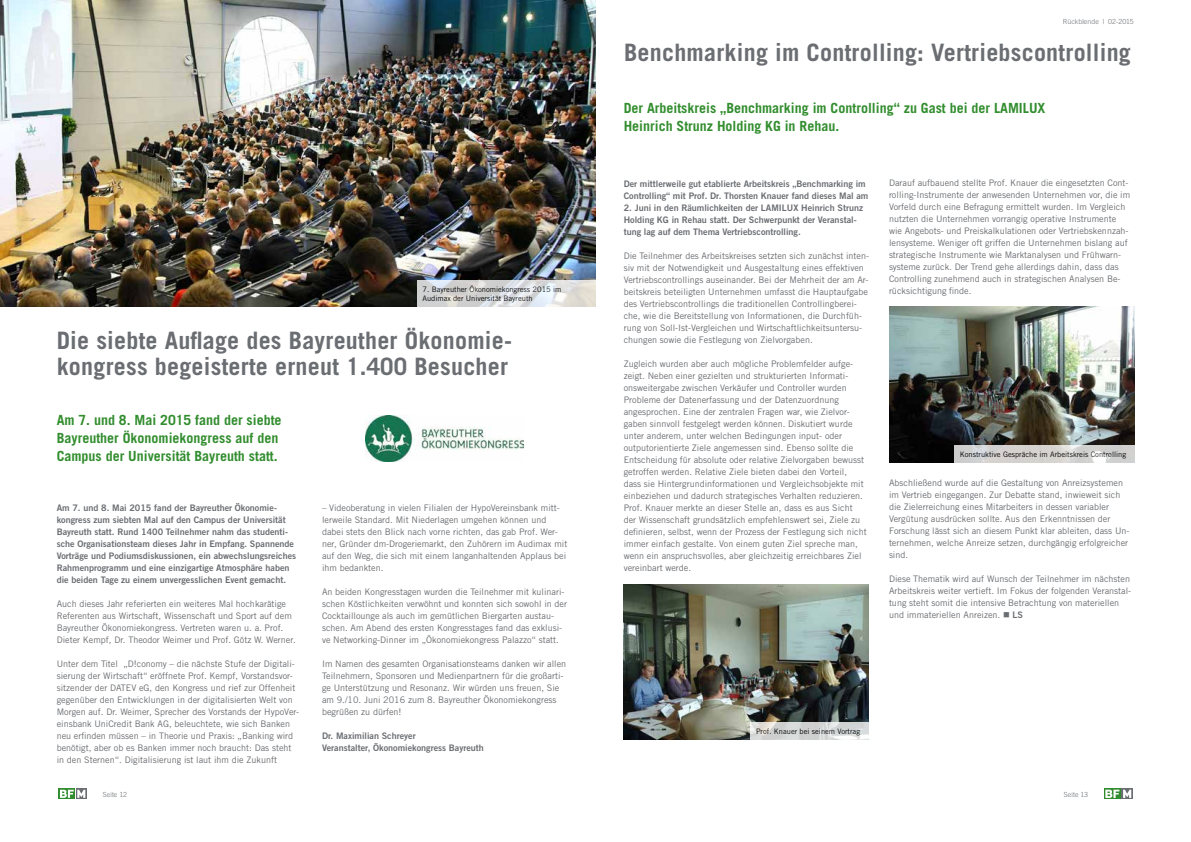
<style>
.page{position:relative;width:1191px;height:842px;background:#fff}
.page>*{position:absolute;margin:0;border:0;box-sizing:border-box;transform-origin:0 0}
.t1{font:700 24px/26px "Trade Gothic";letter-spacing:.01em;color:#6a6d71}
.t2{font:700 14px/18px "Trade Gothic";color:#328d2e}
.t3{font:9px/12px "Trade Gothic";color:#6a6d71}
.t4{font:9px/12px "Trade Gothic Bold Two";color:#6a6d71}
.t5{font:7.5px/9px "Trade Gothic";color:#000}
.t6{font:300 7px "Trade Gothic";letter-spacing:.005em;color:#6a6d71}
.s1{font-family:"Trade Gothic Bold Two"}
</style>
<div class="page">
<img style="left:365px;top:415px;width:159px;height:47px">
<img style="left:0;top:0;width:595px;height:307px">
<svg style="left:417px;top:281px;width:178px;height:26px;background:#dbdcdc"></svg>
<img style="left:889px;top:307px;width:245px;height:155px">
<svg style="left:954px;top:445px;width:181px;height:18px;background:#d5d4d3"></svg>
<img style="left:624px;top:584px;width:245px;height:155px">
<svg style="left:750px;top:723px;width:119px;height:17px;background:#d8dad9"></svg>
<svg style="left:1120px;top:788px;width:13px;height:11px"></svg>
<svg style="left:1121px;top:788px;width:11px;height:11px"></svg>
<svg style="left:1104px;top:788px;width:16px;height:11px"></svg>
<svg style="left:1105px;top:790px;width:26px;height:8px"></svg>
<svg style="left:76px;top:788px;width:11px;height:11px"></svg>
<svg style="left:59px;top:788px;width:16px;height:11px"></svg>
<svg style="left:60px;top:790px;width:25px;height:8px"></svg>
<p class="t6" style="left:1063px;top:17px;width:72px">Rückblende | 02-2015</p>
<p class="t5" style="left:422px;top:285px;width:140px">7. Bayreuther Ökonomiekongress 2015 im<br>Audimax der Universität Bayreuth</p>
<h1 class="t1" style="left:57px;top:327px;width:457px">Die siebte Auflage des Bayreuther Ökonomie&shy;kongress begeisterte erneut 1.400 Besucher</h1>
<h2 class="t2" style="left:57px;top:411px;width:226px">Am 7. und 8. Mai 2015 fand der siebte<br>Bayreuther Ökonomiekongress auf den<br>Campus der Universität Bayreuth statt.</h2>
<p class="t4" style="left:57px;top:501px;width:241px">Am 7. und 8. Mai 2015 fand der Bayreuther Ökonomie&shy;kongress zum siebten Mal auf den Campus der Universität Bayreuth statt. Rund 1400 Teilnehmer nahm das studenti&shy;sche Organisationsteam dieses Jahr in Empfang. Spannende Vorträge und Podiumsdiskussionen, ein abwechslungsreiches Rahmenprogramm und eine einzigartige Atmosphäre haben die beiden Tage zu einem unvergesslichen Event gemacht.</p>
<p class="t3" style="left:57px;top:597px;width:240px">Auch dieses Jahr referierten ein weiteres Mal hochkarätige Referenten aus Wirtschaft, Wissenschaft und Sport auf dem Bayreuther Ökonomiekongress. Vertreten waren u. a. Prof.<br>Dieter Kempf, Dr. Theodor Weimer und Prof. Götz W. Werner.</p>
<p class="t3" style="left:57px;top:657px;width:244px">Unter dem Titel „D!conomy – die nächste Stufe der Digitali&shy;sierung der Wirtschaft“ eröffnete Prof. Kempf, Vorstandsvor&shy;sitzender der DATEV eG, den Kongress und rief zur Offenheit gegenüber den Entwicklungen in der digitalisierten Welt von Morgen auf. Dr. Weimer, Sprecher des Vorstands der HypoVer&shy;einsbank UniCredit Bank AG, beleuchtete, wie sich Banken neu erfinden müssen – in Theorie und Praxis: „Banking wird benötigt, aber ob es Banken immer noch braucht: Das steht in den Sternen“. Digitalisierung ist laut ihm die Zukunft</p>
<p class="t3" style="left:322px;top:501px;width:247px">– Videoberatung in vielen Filialen der HypoVereinsbank mitt&shy;lerweile Standard. Mit Niederlagen umgehen können und dabei stets den Blick nach vorne richten, das gab Prof. Wer&shy;ner, Gründer dm-Drogeriemarkt, den Zuhörern im Audimax mit auf den Weg, die sich mit einem langanhaltenden Applaus bei ihm bedankten.</p>
<p class="t3" style="left:322px;top:585px;width:247px">An beiden Kongresstagen wurden die Teilnehmer mit kulinari&shy;schen Köstlichkeiten verwöhnt und konnten sich sowohl in der Cocktaillounge als auch im gemütlichen Biergarten austau&shy;schen. Am Abend des ersten Kongresstages fand das exklusi&shy;ve Networking-Dinner im „Ökonomiekongress Palazzo“ statt.</p>
<p class="t3" style="left:322px;top:657px;width:246px">Im Namen des gesamten Organisationsteams danken wir allen Teilnehmern, Sponsoren und Medienpartnern für die großarti&shy;ge Unterstützung und Resonanz. Wir würden uns freuen, Sie am 9./10. Juni 2016 zum 8. Bayreuther Ökonomiekongress begrüßen zu dürfen!</p>
<p class="t4" style="left:322px;top:729px;width:163px">Dr. Maximilian Schreyer<br>Veranstalter, Ökonomiekongress Bayreuth</p>
<h1 class="t1" style="left:624px;top:39px;width:508px">Benchmarking im Controlling: Vertriebscontrolling</h1>
<h2 class="t2" style="left:623px;top:99px;width:423px">Der Arbeitskreis „Benchmarking im Controlling“ zu Gast bei der LAMILUX<br>Heinrich Strunz Holding KG in Rehau.</h2>
<p class="t4" style="left:623px;top:177px;width:246px">Der mittlerweile gut etablierte Arbeitskreis „Benchmarking im<br>Controlling“ mit Prof. Dr. Thorsten Knauer fand dieses Mal am</p>
<p class="t4" style="left:623px;top:201px;width:241px">2. Juni in den Räumlichkeiten der LAMILUX Heinrich Strunz<br>Holding KG in Rehau statt. Der Schwerpunkt der Veranstal&shy;tung lag auf dem Thema Vertriebscontrolling.</p>
<p class="t3" style="left:623px;top:249px;width:247px">Die Teilnehmer des Arbeitskreises setzten sich zunächst inten&shy;siv mit der Notwendigkeit und Ausgestaltung eines effektiven Vertriebscontrollings auseinander. Bei der Mehrheit der am Ar&shy;beitskreis beteiligten Unternehmen umfasst die Hauptaufgabe des Vertriebscontrollings die traditionellen Controllingberei&shy;che, wie die Bereitstellung von Informationen, die Durchfüh&shy;rung von Soll-Ist-Vergleichen und Wirtschaftlichkeitsuntersu&shy;chungen sowie die Festlegung von Zielvorgaben.</p>
<p class="t3" style="left:623px;top:357px;width:244px">Zugleich wurden aber auch mögliche Problemfelder aufge&shy;zeigt. Neben einer gezielten und strukturierten Informati&shy;onsweitergabe zwischen Verkäufer und Controller wurden Probleme der Datenerfassung und der Datenzuordnung angesprochen. Eine der zentralen Fragen war, wie Zielvor&shy;gaben sinnvoll festgelegt werden können. Diskutiert wurde unter anderem, unter welchen Bedingungen input- oder outputorientierte Ziele angemessen sind. Ebenso sollte die Entscheidung für absolute oder relative Zielvorgaben bewusst getroffen werden. Relative Ziele bieten dabei den Vorteil, dass sie Hintergrundinformationen und Vergleichsobjekte mit einbeziehen und dadurch strategisches Verhalten reduzieren.<br>Prof. Knauer merkte an dieser Stelle an, dass es aus Sicht der Wissenschaft grundsätzlich empfehlenswert sei, Ziele zu definieren, selbst, wenn der Prozess der Festlegung sich nicht immer einfach gestalte. Von einem guten Ziel spreche man, wenn ein anspruchsvolles, aber gleichzeitig erreichbares Ziel vereinbart werde.</p>
<p class="t3" style="left:889px;top:177px;width:243px">Darauf aufbauend stellte Prof. Knauer die eingesetzten Cont&shy;rolling-Instrumente der anwesenden Unternehmen vor, die im Vorfeld durch eine Befragung ermittelt wurden. Im Vergleich nutzten die Unternehmen vorrangig operative Instrumente wie Angebots- und Preiskalkulationen oder Vertriebskennzah&shy;lensysteme. Weniger oft griffen die Unternehmen bislang auf strategische Instrumente wie Marktanalysen und Frühwarn&shy;systeme zurück. Der Trend gehe allerdings dahin, dass das Controlling zunehmend auch in strategischen Analysen Be&shy;rücksichtigung finde.</p>
<p class="t5" style="left:960px;top:449px;width:168px">Konstruktive Gespräche im Arbeitskreis Controlling</p>
<p class="t3" style="left:889px;top:477px;width:242px">Abschließend wurde auf die Gestaltung von Anreizsystemen im Vertrieb eingegangen. Zur Debatte stand, inwieweit sich die Zielerreichung eines Mitarbeiters in dessen variabler Vergütung ausdrücken sollte. Aus den Erkenntnissen der Forschung lässt sich an diesem Punkt klar ableiten, dass Un&shy;ternehmen, welche Anreize setzen, durchgängig erfolgreicher sind.</p>
<p class="t3" style="left:889px;top:573px;width:244px">Diese Thematik wird auf Wunsch der Teilnehmer im nächsten Arbeitskreis weiter vertieft. Im Fokus der folgenden Veranstal&shy;tung steht somit die intensive Betrachtung von materiellen und immateriellen Anreizen. ■ <span class="s1">LS</span></p>
<p class="t5" style="left:756px;top:727px;width:106px">Prof. Knauer bei seinem Vortrag</p>
<p class="t6" style="left:103px;top:790px;width:26px">Seite 12</p>
<p class="t6" style="left:1063px;top:790px;width:26px">Seite 13</p>
</div>
